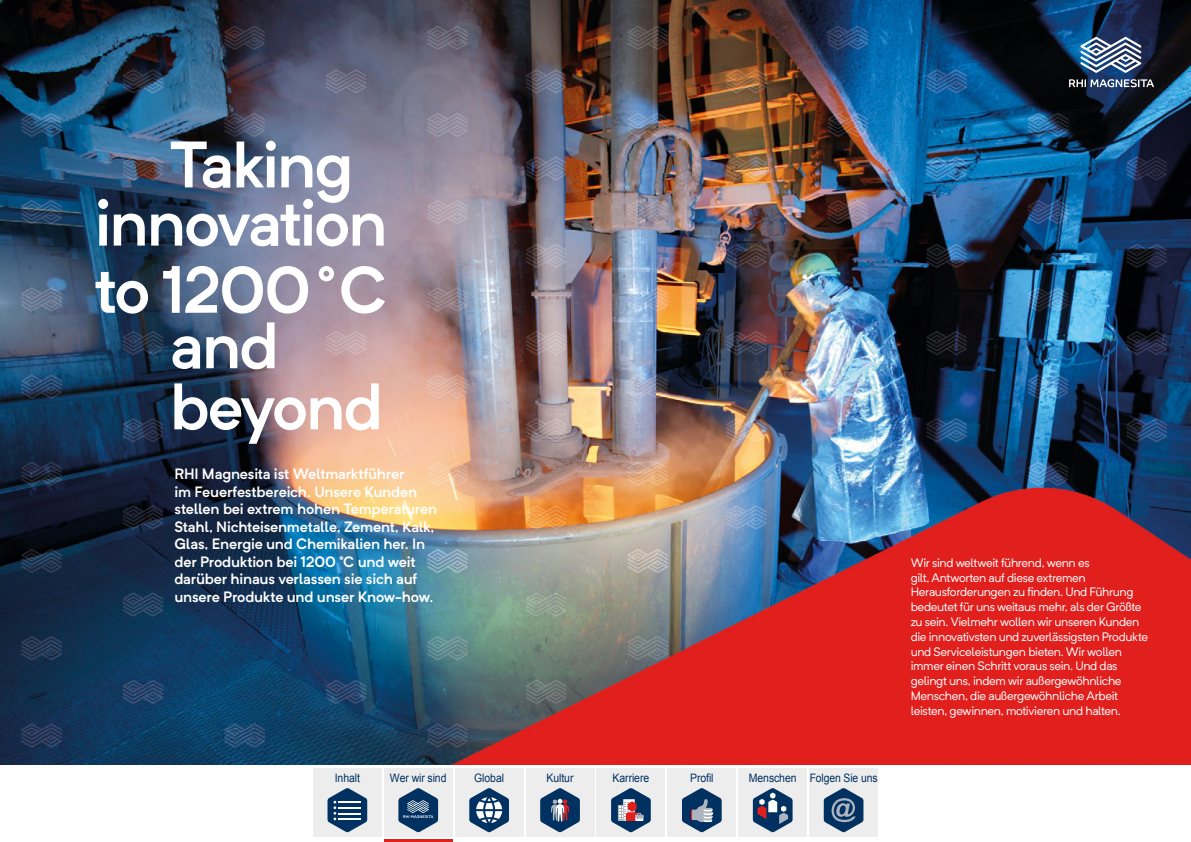
<style>
.page{position:relative;width:1191px;height:842px;background:#fff}
.page>*{position:absolute;margin:0;border:0;box-sizing:border-box;transform-origin:0 0}
.t1{font:600 64.6px/67.2px "Neutrif Pro";letter-spacing:-.04em;color:#fff}
.t2{font:600 14.8px/17.5px "Neutrif Pro";letter-spacing:-.015em;color:#fff}
.t3{font:12.1px/14.8px "Neutrif Pro";letter-spacing:-.03em;color:#fff}
.t4{font:11.7px "Arial";letter-spacing:-.01em;color:#003160;scale:.9 1}
.t5{font:11.7px "Arial";letter-spacing:-.01em;color:#003160;scale:.89 1}
</style>
<div class="page">
<img style="left:0;top:0;width:1190px;height:765px">
<hr style="left:384px;top:839px;width:68px;height:3px;background:#e11f1d">
<div style="left:313px;top:768px;width:68px;height:68px;background:#ededed"></div>
<div style="left:384px;top:768px;width:68px;height:68px;background:#ededed"></div>
<div style="left:455px;top:768px;width:68px;height:68px;background:#ededed"></div>
<div style="left:526px;top:768px;width:68px;height:68px;background:#ededed"></div>
<div style="left:597px;top:768px;width:68px;height:68px;background:#ededed"></div>
<div style="left:668px;top:768px;width:68px;height:68px;background:#ededed"></div>
<div style="left:738px;top:768px;width:68px;height:68px;background:#ededed"></div>
<div style="left:809px;top:768px;width:68px;height:68px;background:#ededed"></div>
<svg style="left:327px;top:788px;width:40px;height:44px"></svg>
<svg style="left:398px;top:788px;width:40px;height:44px"></svg>
<svg style="left:469px;top:788px;width:40px;height:44px"></svg>
<svg style="left:540px;top:788px;width:40px;height:44px"></svg>
<svg style="left:611px;top:788px;width:40px;height:44px"></svg>
<svg style="left:682px;top:788px;width:39px;height:44px"></svg>
<svg style="left:753px;top:788px;width:39px;height:44px"></svg>
<svg style="left:823px;top:788px;width:40px;height:44px"></svg>
<svg style="left:1069px;top:79px;width:85px;height:8px"></svg>
<svg style="left:1080px;top:37px;width:61px;height:36px"></svg>
<h1 class="t1" style="left:170px;top:129px;width:185px">Taking</h1>
<h1 class="t1" style="left:95px;top:187px;width:295px">innovation to 1200°C</h1>
<h1 class="t1" style="left:170px;top:313px;width:215px;line-height:61.1px">and beyond</h1>
<p class="t2" style="left:174px;top:465px;width:264px">RHI Magnesita ist Weltmarktführer<br>im Feuerfestbereich. Unsere Kunden stellen bei extrem hohen Temperaturen Stahl, Nichteisenmetalle, Zement, Kalk, Glas, Energie und Chemikalien her In. der Produktion bei 1200 C° und weit darüber hinaus verlassen sie sich auf unsere Produkte und unser Know-how.</p>
<p class="t4" style="left:335px;top:770px;width:29px">Inhalt</p>
<p class="t4" style="left:390px;top:770px;width:64px">Wer wir sind</p>
<p class="t4" style="left:474px;top:770px;width:35px">Global</p>
<p class="t4" style="left:546px;top:770px;width:31px">Kultur</p>
<p class="t4" style="left:612px;top:770px;width:42px">Karriere</p>
<p class="t4" style="left:690px;top:770px;width:28px">Profil</p>
<p class="t4" style="left:749px;top:770px;width:54px">Menschen</p>
<p class="t5" style="left:809px;top:770px;width:78px">Folgen Sie uns</p>
<p class="t3" style="left:910px;top:555px;width:239px">Wir sind weltweit führend, wenn es<br>gilt, Antworten auf diese extremen Herausforderungen zu finden. Und Führung bedeutet für uns weitaus mehr, als der Größte zu sein. Vielmehr wollen wir unseren Kunden die innovativsten und zuverlässigsten Produkte und Serviceleistungen bieten. Wir wollen immer einen Schritt voraus sein. Und das gelingt uns, indem wir außergewöhnliche Menschen, die außergewöhnliche Arbeit leisten, gewinnen, motivieren und halten.</p>
</div>
